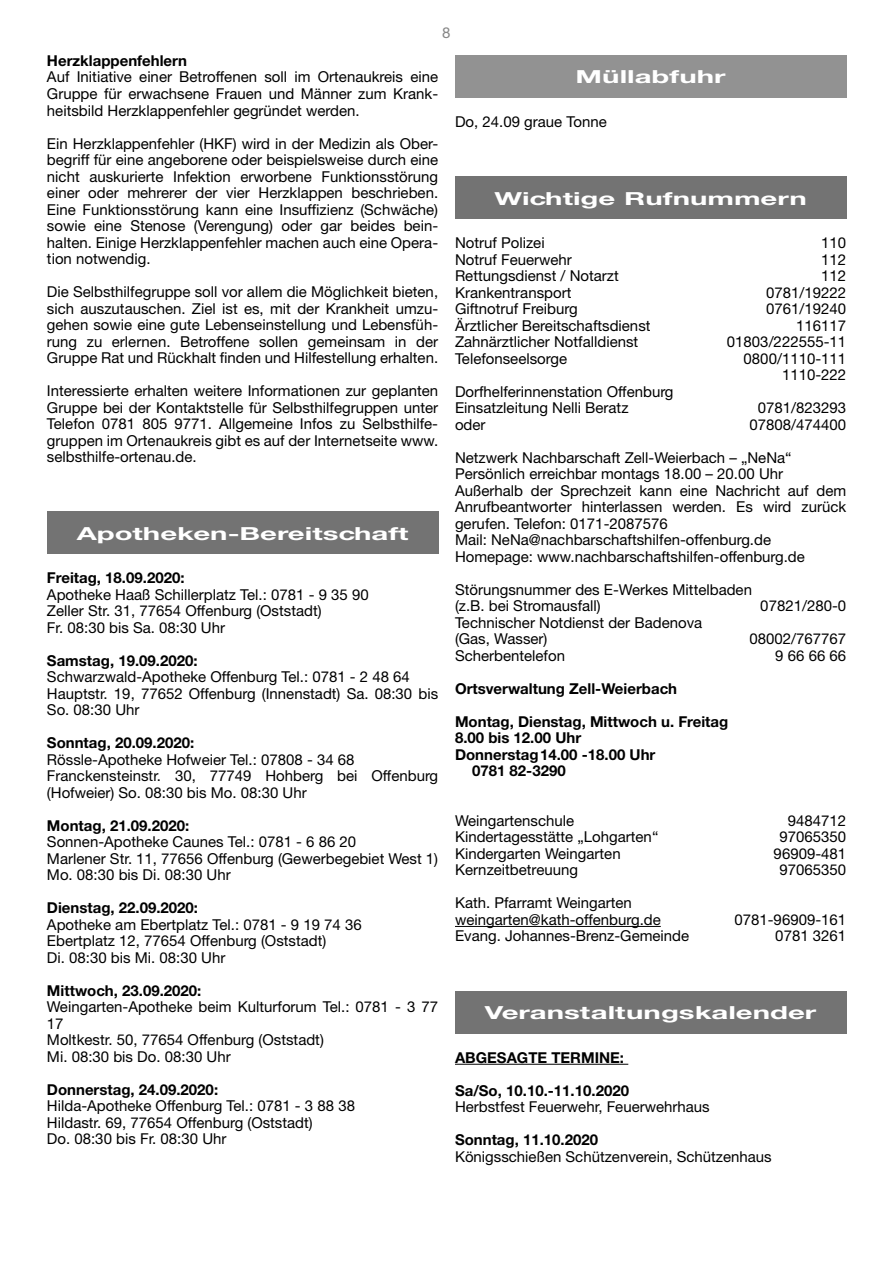
<style>
.page{position:relative;width:893px;height:1263px;background:#fff}
.page>*{position:absolute;margin:0;border:0;box-sizing:border-box;transform-origin:0 0}
.t1{font:700 18px "Helvetica Neue CE";color:#fff;scale:1.63 1}
.t2{font:15px/16.5px "Helvetica Neue LT Std";color:#000}
.t3{font:700 15px "Helvetica Neue LT Std";color:#000}
.t4{font:15px "Helvetica Neue LT Std";color:#878787}
</style>
<div class="page">
<div style="left:47px;top:511px;width:391px;height:43px;background:#737373"></div>
<hr style="left:455px;top:926px;width:206px;height:1px;background:#000">
<hr style="left:455px;top:1064px;width:173px;height:1px;background:#000">
<div style="left:455px;top:55px;width:391px;height:43px;background:#929292"></div>
<div style="left:455px;top:176px;width:391px;height:43px;background:#737373"></div>
<div style="left:455px;top:991px;width:391px;height:42px;background:#737373"></div>
<p class="t4" style="left:442px;top:24px;width:10px">8</p>
<p class="t3" style="left:47px;top:51px;width:142px">Herzklappenfehlern</p>
<p class="t2" style="left:47px;top:69px;width:393px;text-align:justify">Auf Initiative einer Betroffenen soll im Ortenaukreis eine Gruppe für erwachsene Frauen und Männer zum Krank&shy;heitsbild Herzklappenfehler gegründet werden.</p>
<p class="t2" style="left:47px;top:135px;width:393px;text-align:justify">Ein Herzklappenfehler (HKF) wird in der Medizin als Ober&shy;begriff für eine angeborene oder beispielsweise durch eine nicht auskurierte Infektion erworbene Funktionsstörung einer oder mehrerer der vier Herzklappen beschrieben.<br>Eine Funktionsstörung kann eine Insuffizienz (Schwäche) sowie eine Stenose (Verengung) oder gar beides bein&shy;halten. Einige Herzklappenfehler machen auch eine Opera&shy;tion notwendig.</p>
<p class="t2" style="left:47px;top:283px;width:393px;text-align:justify">Die Selbsthilfegruppe soll vor allem die Möglichkeit bieten, sich auszutauschen. Ziel ist es, mit der Krankheit umzu&shy;gehen sowie eine gute Lebenseinstellung und Lebensfüh&shy;rung zu erlernen. Betroffene sollen gemeinsam in der Gruppe Rat und Rückhalt finden und Hilfestellung erhalten.</p>
<p class="t2" style="left:47px;top:382px;width:393px;text-align:justify">Interessierte erhalten weitere Informationen zur geplanten Gruppe bei der Kontaktstelle für Selbsthilfegruppen unter Telefon 0781 805 9771. Allgemeine Infos zu Selbsthilfe&shy;gruppen im Ortenaukreis gibt es auf der Internetseite www. selbsthilfe-ortenau.de.</p>
<p class="t1" style="left:77px;top:522px;width:205px">Apotheken-Bereitschaft</p>
<p class="t3" style="left:47px;top:569px;width:139px">Freitag, 18.09.2020:</p>
<p class="t2" style="left:47px;top:586px;width:323px">Apotheke Haaß Schillerplatz Tel.: 0781 - 9 35 90<br>Zeller Str. 31, 77654 Offenburg (Oststadt)<br>Fr. 08:30 bis Sa. 08:30 Uhr</p>
<p class="t3" style="left:47px;top:651px;width:152px">Samstag, 19.09.2020:</p>
<p class="t2" style="left:47px;top:668px;width:393px">Schwarzwald-Apotheke Offenburg Tel.: 0781 - 2 48 64<br>Hauptstr. 19, 77652 Offenburg (Innenstadt) Sa. 08:30 bis<br>So. 08:30 Uhr</p>
<p class="t3" style="left:47px;top:734px;width:149px">Sonntag, 20.09.2020:</p>
<p class="t2" style="left:47px;top:751px;width:393px">Rössle-Apotheke Hofweier Tel.: 07808 - 34 68<br>Franckensteinstr. 30, 77749 Hohberg bei Offenburg (Hofweier) So. 08:30 bis Mo. 08:30 Uhr</p>
<p class="t3" style="left:47px;top:816px;width:144px">Montag, 21.09.2020:</p>
<p class="t2" style="left:47px;top:833px;width:393px">Sonnen-Apotheke Caunes Tel.: 0781 - 6 86 20<br>Marlener Str. 11, 77656 Offenburg (Gewerbegebiet West 1)<br>Mo. 08:30 bis Di. 08:30 Uhr</p>
<p class="t3" style="left:47px;top:899px;width:153px">Dienstag, 22.09.2020:</p>
<p class="t2" style="left:47px;top:916px;width:316px">Apotheke am Ebertplatz Tel.: 0781 - 9 19 74 36<br>Ebertplatz 12, 77654 Offenburg (Oststadt)<br>Di. 08:30 bis Mi. 08:30 Uhr</p>
<p class="t3" style="left:47px;top:981px;width:156px">Mittwoch, 23.09.2020:</p>
<p class="t2" style="left:47px;top:998px;width:393px">Weingarten-Apotheke beim Kulturforum Tel.: 0781 - 3 77<br>17<br>Moltkestr. 50, 77654 Offenburg (Oststadt)<br>Mi. 08:30 bis Do. 08:30 Uhr</p>
<p class="t3" style="left:47px;top:1080px;width:173px">Donnerstag, 24.09.2020:</p>
<p class="t2" style="left:47px;top:1097px;width:310px">Hilda-Apotheke Offenburg Tel.: 0781 - 3 88 38<br>Hildastr. 69, 77654 Offenburg (Oststadt)<br>Do. 08:30 bis Fr. 08:30 Uhr</p>
<p class="t1" style="left:576px;top:66px;width:93px">Müllabfuhr</p>
<p class="t2" style="left:455px;top:113px;width:153px">Do, 24.09 graue Tonne</p>
<p class="t1" style="left:494px;top:187px;width:193px">Wichtige Rufnummern</p>
<p class="t2" style="left:455px;top:235px;width:91px">Notruf Polizei</p>
<p class="t2" style="left:821px;top:235px;width:27px">110</p>
<p class="t2" style="left:455px;top:251px;width:118px">Notruf Feuerwehr</p>
<p class="t2" style="left:821px;top:251px;width:27px">112</p>
<p class="t2" style="left:455px;top:268px;width:165px">Rettungsdienst / Notarzt</p>
<p class="t2" style="left:821px;top:268px;width:27px">112</p>
<p class="t2" style="left:455px;top:284px;width:118px">Krankentransport</p>
<p class="t2" style="left:766px;top:284px;width:82px">0781/19222</p>
<p class="t2" style="left:455px;top:301px;width:124px">Giftnotruf Freiburg</p>
<p class="t2" style="left:766px;top:301px;width:82px">0761/19240</p>
<p class="t2" style="left:455px;top:317px;width:197px">Ärztlicher Bereitschaftsdienst</p>
<p class="t2" style="left:796px;top:317px;width:52px">116117</p>
<p class="t2" style="left:455px;top:334px;width:185px">Zahnärztlicher Notfalldienst</p>
<p class="t2" style="left:727px;top:334px;width:121px">01803/222555-11</p>
<p class="t2" style="left:455px;top:350px;width:114px">Telefonseelsorge</p>
<p class="t2" style="left:744px;top:350px;width:104px;text-align:right">0800/1110-111<br>1110-222</p>
<p class="t2" style="left:455px;top:383px;width:220px">Dorfhelferinnenstation Offenburg<br>Einsatzleitung Nelli Beratz</p>
<p class="t2" style="left:758px;top:400px;width:90px">0781/823293</p>
<p class="t2" style="left:455px;top:416px;width:32px">oder</p>
<p class="t2" style="left:749px;top:416px;width:98px">07808/474400</p>
<p class="t2" style="left:455px;top:449px;width:393px">Netzwerk Nachbarschaft Zell-Weierbach – „NeNa“ Persönlich erreichbar montags 18.00 – 20.00 Uhr Außerhalb der Sprechzeit kann eine Nachricht auf dem Anrufbeantworter hinterlassen werden. Es wird zurück gerufen. Telefon: 0171-2087576<br>Mail: NeNa@nachbarschaftshilfen-offenburg.de Homepage: www.nachbarschaftshilfen-offenburg.de</p>
<p class="t2" style="left:455px;top:581px;width:299px">Störungsnummer des E-Werkes Mittelbaden (z.B. bei Stromausfall)</p>
<p class="t2" style="left:760px;top:598px;width:87px">07821/280-0</p>
<p class="t2" style="left:455px;top:614px;width:249px">Technischer Notdienst der Badenova (Gas, Wasser)</p>
<p class="t2" style="left:749px;top:631px;width:98px">08002/767767</p>
<p class="t2" style="left:455px;top:647px;width:112px">Scherbentelefon</p>
<p class="t2" style="left:775px;top:647px;width:72px">9 66 66 66</p>
<p class="t3" style="left:455px;top:679px;width:224px">Ortsverwaltung Zell-Weierbach</p>
<p class="t3" style="left:455px;top:712px;width:275px">Montag, Dienstag, Mittwoch u. Freitag</p>
<p class="t3" style="left:455px;top:729px;width:128px">8.00 bis 12.00 Uhr</p>
<p class="t3" style="left:455px;top:745px;width:202px">Donnerstag14.00 -18.00 Uhr</p>
<p class="t3" style="left:472px;top:762px;width:95px">0781 82-3290</p>
<p class="t2" style="left:455px;top:812px;width:121px">Weingartenschule</p>
<p class="t2" style="left:788px;top:812px;width:60px">9484712</p>
<p class="t2" style="left:455px;top:829px;width:205px">Kindertagesstätte „Lohgarten“</p>
<p class="t2" style="left:779px;top:829px;width:68px">97065350</p>
<p class="t2" style="left:455px;top:845px;width:167px">Kindergarten Weingarten</p>
<p class="t2" style="left:774px;top:845px;width:74px">96909-481</p>
<p class="t2" style="left:455px;top:862px;width:125px">Kernzeitbetreuung</p>
<p class="t2" style="left:779px;top:862px;width:68px">97065350</p>
<p class="t2" style="left:455px;top:895px;width:207px">Kath. Pfarramt Weingarten weingarten@kath-offenburg.de</p>
<p class="t2" style="left:734px;top:911px;width:113px">0781-96909-161</p>
<p class="t2" style="left:455px;top:928px;width:236px">Evang. Johannes-Brenz-Gemeinde</p>
<p class="t2" style="left:775px;top:928px;width:72px">0781 3261</p>
<p class="t1" style="left:485px;top:1001px;width:205px">Veranstaltungskalender</p>
<p class="t3" style="left:455px;top:1048px;width:171px">ABGESAGTE TERMINE:</p>
<p class="t3" style="left:455px;top:1081px;width:176px">Sa/So, 10.10.-11.10.2020</p>
<p class="t2" style="left:455px;top:1098px;width:256px">Herbstfest Feuerwehr, Feuerwehrhaus</p>
<p class="t3" style="left:455px;top:1130px;width:145px">Sonntag, 11.10.2020</p>
<p class="t2" style="left:455px;top:1148px;width:318px">Königsschießen Schützenverein, Schützenhaus</p>
</div>
